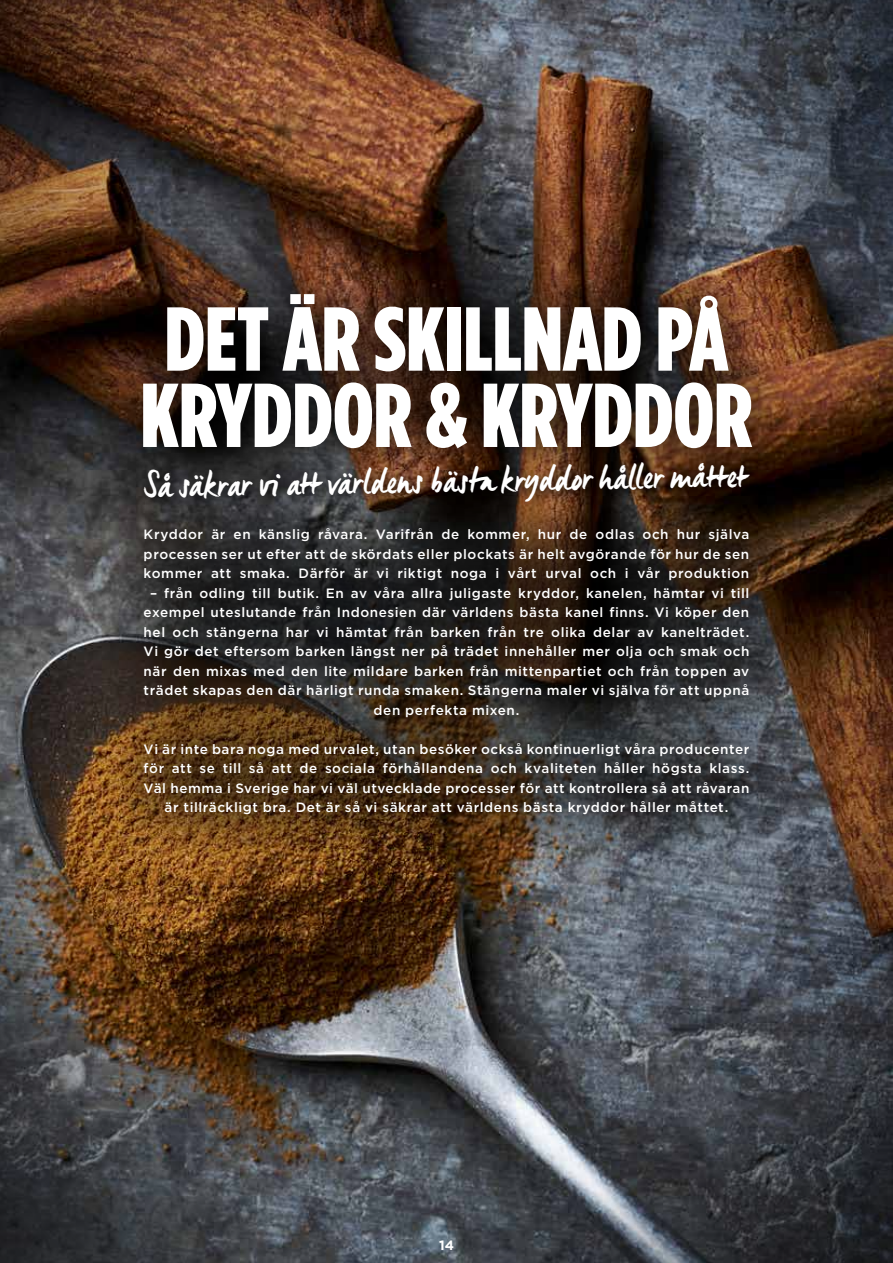
<style>
.page{position:relative;width:893px;height:1263px;background:#fff}
.page>*{position:absolute;margin:0;border:0;box-sizing:border-box;transform-origin:0 0}
.t1{font:900 90.45px/76.3px "Gotham Condensed";color:#fff}
.t2{font:36.3px "Manus For Santa Maria";color:#fff}
.t3{font:500 13.5px/19.5px "Gotham";letter-spacing:.045em;color:#fff;text-align:center}
.t4{font:700 13.5px "Gotham";color:#fff}
</style>
<div class="page">
<img style="left:0;top:0;width:893px;height:1263px">
<div style="left:93px;top:245px;width:707px;height:252px;background:#000;opacity:.75"></div>
<div style="left:75px;top:460px;width:743px;height:423px;background:#000;opacity:.75"></div>
<svg style="left:134px;top:454px;width:630px;height:63px;background:#37281f"></svg>
<h1 class="t1" style="left:141px;top:300px;width:613px">DET ÄR SKILLNAD PÅ<br>KRYDDOR &amp; KRYDDOR</h1>
<h2 class="t2" style="left:143px;top:463px;width:605px;rotate:-1deg">Så säkrar vi att världens bästa kryddor håller måttet</h2>
<p class="t3" style="left:144px;top:525px;width:607px;text-align:justify">Kryddor är en känslig råvara. Varifrån de kommer, hur de odlas och hur själva processen ser ut efter att de skördats eller plockats är helt avgörande för hur de sen kommer att smaka. Därför är vi riktigt noga i vårt urval och i vår produktion</p>
<p class="t3" style="left:144px;top:583px;width:607px">– från odling till butik. En av våra allra juligaste kryddor, kanelen, hämtar vi till exempel uteslutande från Indonesien där världens bästa kanel finns. Vi köper den hel och stängerna har vi hämtat från barken från tre olika delar av kanelträdet.<br>Vi gör det eftersom barken längst ner på trädet innehåller mer olja och smak och när den mixas med den lite mildare barken från mittenpartiet och från toppen av trädet skapas den där härligt runda smaken. Stängerna maler vi själva för att uppnå den perfekta mixen.</p>
<p class="t3" style="left:144px;top:739px;width:607px">Vi är inte bara noga med urvalet, utan besöker också kontinuerligt våra producenter för att se till så att de sociala förhållandena och kvaliteten håller högsta klass.<br>Väl hemma i Sverige har vi väl utvecklade processer för att kontrollera så att råvaran är tillräckligt bra. Det är så vi säkrar att världens bästa kryddor håller måttet.</p>
<p class="t4" style="left:439px;top:1236px;width:16px">14</p>
</div>
